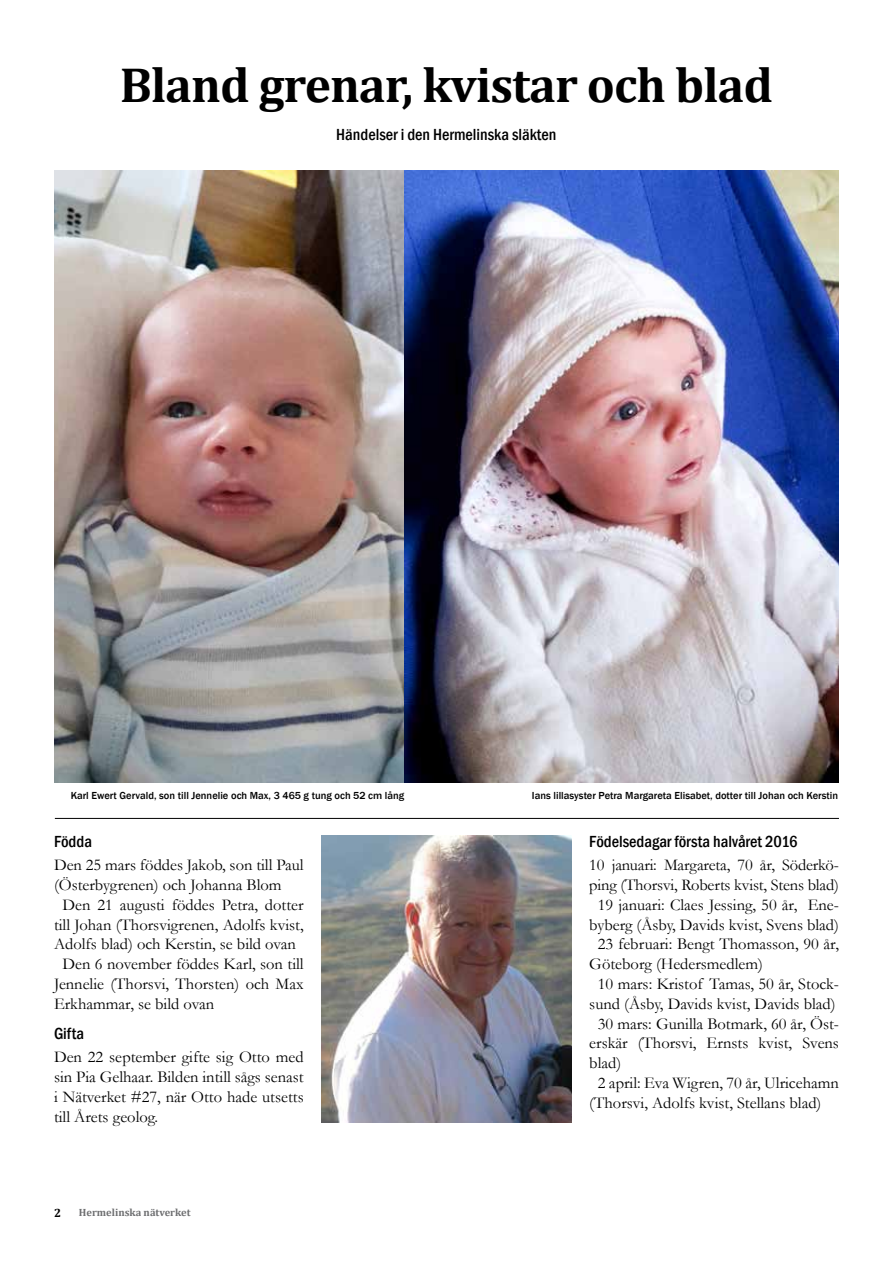
<style>
.page{position:relative;width:893px;height:1263px;background:#fff}
.page>*{position:absolute;margin:0;border:0;box-sizing:border-box;transform-origin:0 0}
.t1{font:700 49.5px "Cambria";letter-spacing:-.02em;color:#000}
.t2{font:16.5px/19.8px "Garamond";color:#000;text-align:justify}
.t3{font:500 condensed 16.5px "Franklin Gothic";color:#000}
.t4{font:700 12px "Cambria";color:#000}
.t5{font:500 10.5px "Franklin Gothic";color:#000}
.t6{font:700 10.5px "Cambria";color:#6d6e70}
</style>
<div class="page">
<hr style="left:55px;top:818px;width:784px;height:1px;background:#000">
<img style="left:54px;top:170px;width:785px;height:612px">
<img style="left:322px;top:836px;width:249px;height:286px">
<h1 class="t1" style="left:120px;top:50px;width:655px">Bland grenar, kvistar och blad</h1>
<p class="t3" style="left:336px;top:124px;width:221px">Händelser i den Hermelinska släkten</p>
<p class="t5" style="left:71px;top:789px;width:335px">Karl Ewert Gervald, son till Jennelie och Max, 3 465 g tung och 52 cm lång</p>
<p class="t5" style="left:532px;top:789px;width:308px">Ians lillasyster Petra Margareta Elisabet, dotter till Johan och Kerstin</p>
<p class="t3" style="left:589px;top:831px;width:210px">Födelsedagar första halvåret 2016</p>
<p class="t2" style="left:589px;top:855px;width:251px">10 januari: Margareta, 70 år, Söderkö-</p>
<p class="t2" style="left:589px;top:874px;width:251px">ping (Thorsvi, Roberts kvist, Stens blad)</p>
<p class="t2" style="left:598px;top:894px;width:243px">19 januari: Claes Jessing, 50 år, Ene-</p>
<p class="t2" style="left:589px;top:914px;width:251px">byberg (Åsby, Davids kvist, Svens blad)</p>
<p class="t2" style="left:598px;top:934px;width:243px">23 februari: Bengt Thomasson, 90 år,</p>
<p class="t2" style="left:589px;top:954px;width:175px">Göteborg (Hedersmedlem)</p>
<p class="t2" style="left:598px;top:973px;width:243px">10 mars: Kristof Tamas, 50 år, Stock-</p>
<p class="t2" style="left:589px;top:993px;width:248px">sund (Åsby, Davids kvist, Davids blad)</p>
<p class="t2" style="left:598px;top:1013px;width:243px">30 mars: Gunilla Botmark, 60 år, Öst-</p>
<p class="t2" style="left:589px;top:1033px;width:251px">erskär (Thorsvi, Ernsts kvist, Svens</p>
<p class="t2" style="left:589px;top:1053px;width:33px">blad)</p>
<p class="t2" style="left:598px;top:1072px;width:243px">2 april: Eva Wigren, 70 år, Ulricehamn</p>
<p class="t2" style="left:589px;top:1092px;width:234px">(Thorsvi, Adolfs kvist, Stellans blad)</p>
<p class="t3" style="left:54px;top:831px;width:39px">Födda</p>
<p class="t2" style="left:54px;top:855px;width:251px">Den 25 mars föddes Jakob, son till Paul</p>
<p class="t2" style="left:54px;top:874px;width:229px">(Österbygrenen) och Johanna Blom</p>
<p class="t2" style="left:62px;top:894px;width:243px">Den 21 augusti föddes Petra, dotter</p>
<p class="t2" style="left:54px;top:914px;width:251px">till Johan (Thorsvigrenen, Adolfs kvist,</p>
<p class="t2" style="left:54px;top:934px;width:244px">Adolfs blad) och Kerstin, se bild ovan</p>
<p class="t2" style="left:62px;top:954px;width:243px">Den 6 november föddes Karl, son till</p>
<p class="t2" style="left:54px;top:973px;width:251px">Jennelie (Thorsvi, Thorsten) och Max</p>
<p class="t2" style="left:54px;top:993px;width:162px">Erkhammar, se bild ovan</p>
<p class="t3" style="left:54px;top:1023px;width:32px">Gifta</p>
<p class="t2" style="left:54px;top:1047px;width:251px">Den 22 september gifte sig Otto med sin Pia Gelhaar. Bilden intill sågs senast i Nätverket #27, när Otto hade utsetts till Årets geolog.</p>
<p class="t4" style="left:54px;top:1204px;width:9px">2</p>
<p class="t6" style="left:79px;top:1205px;width:113px">Hermelinska nätverket</p>
</div>
